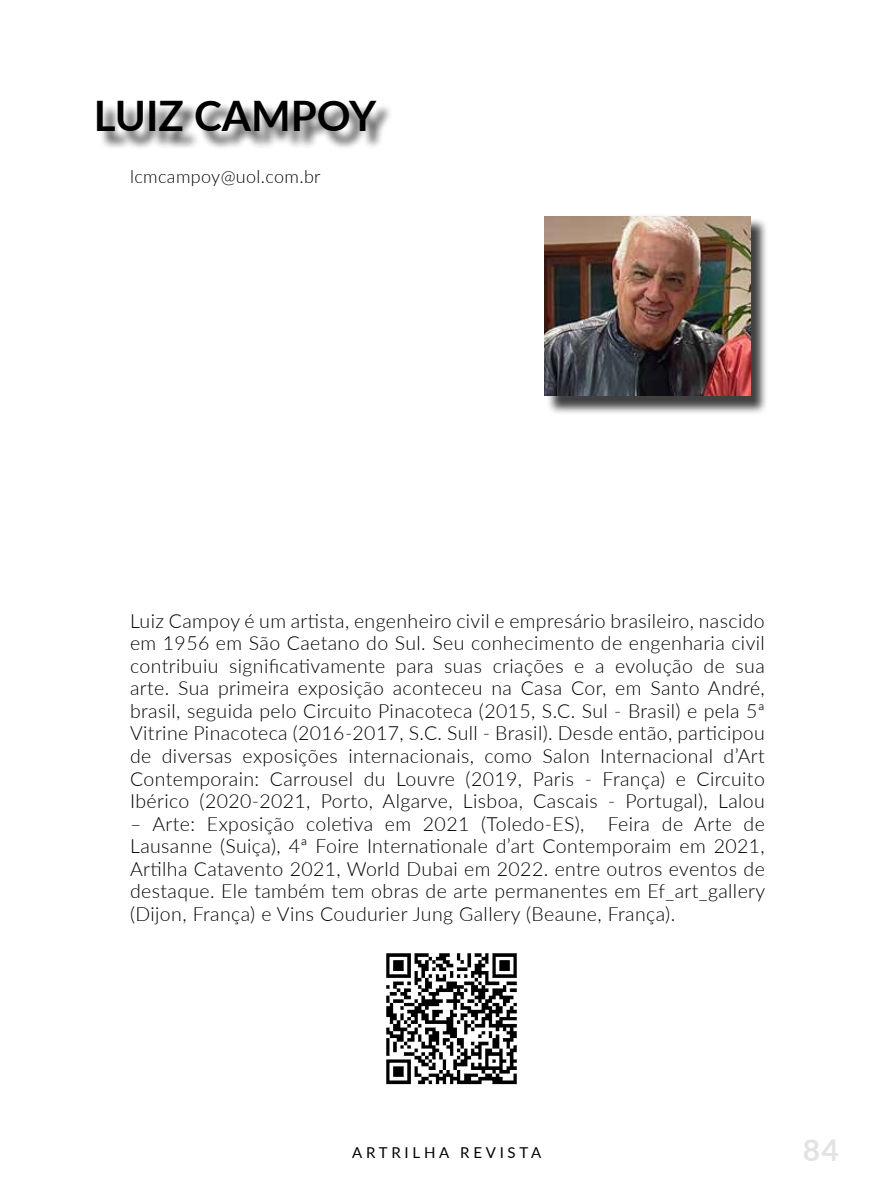
<style>
.page{position:relative;width:893px;height:1191px;background:#fff}
.page>*{position:absolute;margin:0;border:0;box-sizing:border-box;transform-origin:0 0}
.t1{font:700 42px "Lato";color:#000}
.t2{font:700 30px "Lato";color:#e3e3e3}
.t3{font:300 19.5px/22.5px "Lato";letter-spacing:.02em;color:#000;text-align:justify}
.t4{font:300 18px "Lato";letter-spacing:.02em;color:#000}
.t5{font:15px "Lato";letter-spacing:.25em;color:#000}
</style>
<div class="page">
<div style="left:547px;top:217px;width:221px;height:198px;background:#000;opacity:.75"></div>
<div style="left:100px;top:103px;width:294px;height:48px;background:#000;opacity:.75"></div>
<img style="left:545px;top:217px;width:205px;height:178px">
<img style="left:386px;top:953px;width:131px;height:132px">
<h1 class="t1" style="left:94px;top:85px;width:284px">LUIZ CAMPOY</h1>
<p class="t4" style="left:130px;top:164px;width:192px">lcmcampoy@uol.com.br</p>
<p class="t3" style="left:130px;top:609px;width:636px">Luiz Campoy é um artista, engenheiro civil e empresário brasileiro, nascido em 1956 em São Caetano do Sul. Seu conhecimento de engenharia civil contribuiu significativamente para suas criações e a evolução de sua arte. Sua primeira exposição aconteceu na Casa Cor, em Santo André, brasil, seguida pelo Circuito Pinacoteca (2015, S.C. Sul - Brasil) e pela 5ª Vitrine Pinacoteca (2016-2017, S.C. Sull - Brasil). Desde então, participou de diversas exposições internacionais, como Salon Internacional d’Art Contemporain: Carrousel du Louvre (2019, Paris - França) e Circuito Ibérico (2020-2021, Porto, Algarve, Lisboa, Cascais - Portugal), Lalou</p>
<p class="t3" style="left:130px;top:811px;width:637px">– Arte: Exposição coletiva em 2021 (Toledo-ES), Feira de Arte de Lausanne (Suiça), 4ª Foire Internationale d’art Contemporaim em 2021, Artilha Catavento 2021, World Dubai em 2022. entre outros eventos de destaque. Ele também tem obras de arte permanentes em Ef_art_gallery (Dijon, França) e Vins Coudurier Jung Gallery (Beaune, França).</p>
<p class="t5" style="left:352px;top:1142px;width:191px">ARTRILHA REVISTA</p>
<h2 class="t2" style="left:803px;top:1128px;width:38px">84</h2>
</div>
